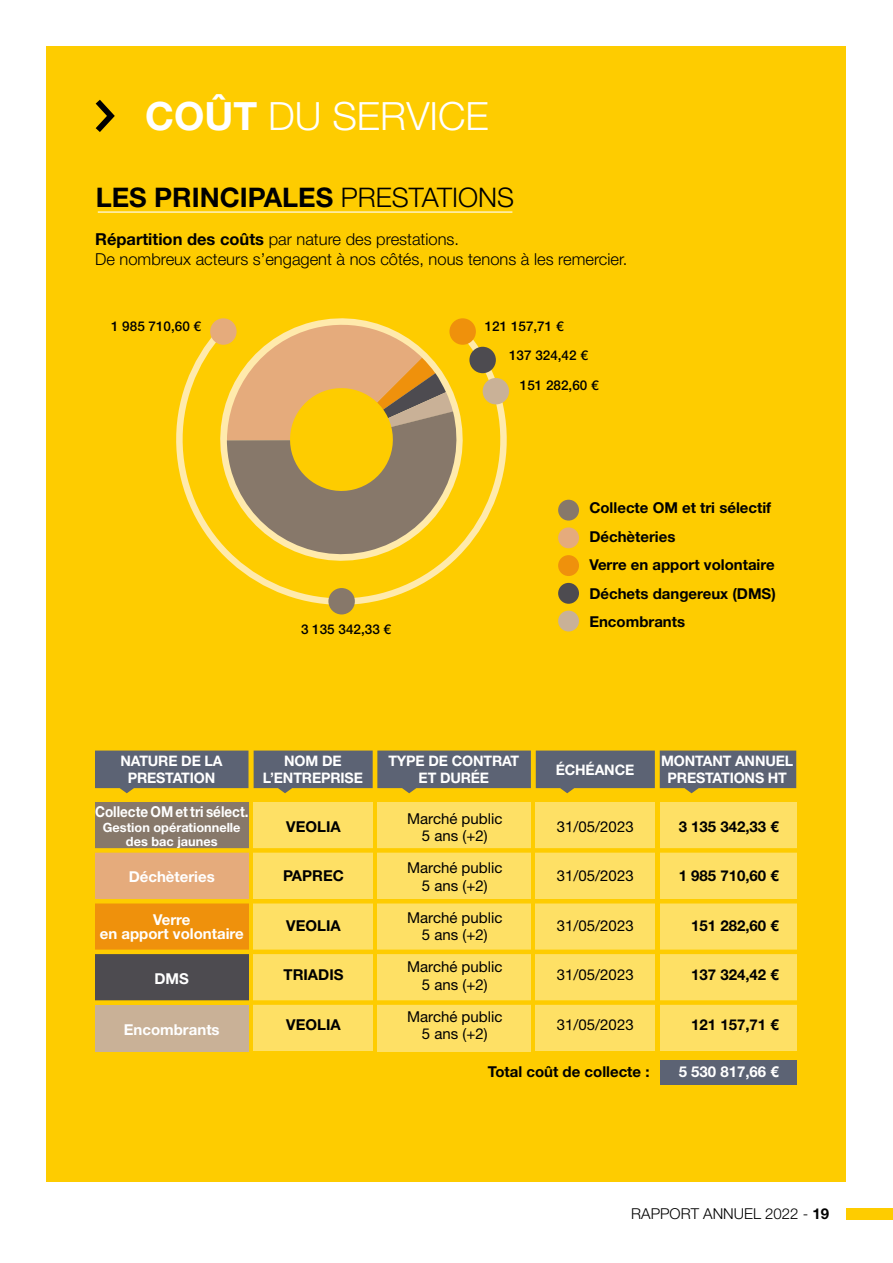
<style>
.page{position:relative;width:893px;height:1263px;background:#fff}
.page>*{position:absolute;margin:0;border:0;box-sizing:border-box;transform-origin:0 0}
.t1{font:300 39px "Helvetica Neue LT";color:#fff}
.t2{font:700 27px "Helvetica Neue LT";color:#000}
.t3{font:300 16.5px/19.8px "Helvetica Neue LT";color:#000}
.t4{font:700 15px/28.5px "Helvetica Neue LT";color:#000}
.t5{font:15px/17.5px "Helvetica Neue LT";color:#000;text-align:center}
.t6{font:700 15px/14.2px "Helvetica Neue LT";color:#fff;text-align:center}
.t7{font:700 15px "Helvetica Neue LT";color:#fff;scale:.9 1}
.t8{font:300 15px "Helvetica Neue LT";color:#000}
.t9{font:700 14.55px/17.4px "Helvetica Neue LT";letter-spacing:-.01em;color:#fff;text-align:center}
.t10{font:500 13.5px "Helvetica Neue LT";color:#000}
.t11{font:700 12.75px/14.2px "Helvetica Neue LT";color:#fff;text-align:center}
.s1{font-weight:700}
.s2{font-weight:300}
</style>
<div class="page">
<div style="left:47px;top:47px;width:799px;height:1135px;background:#fecc00"></div>
<svg style="left:176px;top:327px;width:334px;height:288px"></svg>
<svg style="left:208px;top:318px;width:267px;height:255px"></svg>
<svg style="left:227px;top:318px;width:241px;height:248px"></svg>
<div style="left:449px;top:318px;width:27px;height:27px;background:#ef910c;border-radius:50%"></div>
<div style="left:469px;top:347px;width:27px;height:26px;background:#4d4b50;border-radius:50%"></div>
<div style="left:483px;top:378px;width:26px;height:26px;background:#c9b197;border-radius:50%"></div>
<div style="left:210px;top:318px;width:27px;height:27px;background:#e5ab7c;border-radius:50%"></div>
<div style="left:328px;top:588px;width:27px;height:26px;background:#87786a;border-radius:50%"></div>
<hr style="left:98px;top:211px;width:414px;height:2px;background:#fff">
<svg style="left:95px;top:99px;width:20px;height:33px"></svg>
<div style="left:558px;top:500px;width:21px;height:21px;background:#87786a;border-radius:50%"></div>
<div style="left:558px;top:527px;width:21px;height:21px;background:#e5ab7c;border-radius:50%"></div>
<div style="left:558px;top:555px;width:21px;height:21px;background:#ef910c;border-radius:50%"></div>
<div style="left:558px;top:583px;width:21px;height:21px;background:#4d4b50;border-radius:50%"></div>
<div style="left:558px;top:611px;width:21px;height:20px;background:#c9b197;border-radius:50%"></div>
<div style="left:377px;top:802px;width:154px;height:249px;background:#fee065"></div>
<div style="left:536px;top:802px;width:119px;height:248px;background:#fee065"></div>
<div style="left:660px;top:802px;width:136px;height:248px;background:#fee065"></div>
<svg style="left:95px;top:750px;width:153px;height:43px;background:#6f6f65"></svg>
<div style="left:95px;top:802px;width:154px;height:46px;background:#87786a"></div>
<div style="left:95px;top:853px;width:154px;height:46px;background:#e5ab7c"></div>
<div style="left:95px;top:903px;width:154px;height:47px;background:#ef910c"></div>
<div style="left:95px;top:954px;width:154px;height:46px;background:#4d4b50"></div>
<div style="left:95px;top:1005px;width:154px;height:46px;background:#c9b197"></div>
<div style="left:254px;top:802px;width:119px;height:248px;background:#fee065"></div>
<svg style="left:254px;top:750px;width:542px;height:43px;background:#737263"></svg>
<div style="left:88px;top:848px;width:733px;height:5px;background:#fecc00"></div>
<hr style="left:79px;top:899px;width:733px;height:4px;background:#fecc00">
<div style="left:88px;top:949px;width:733px;height:5px;background:#fecc00"></div>
<div style="left:88px;top:1000px;width:733px;height:5px;background:#fecc00"></div>
<div style="left:660px;top:1060px;width:136px;height:24px;background:#5c6374"></div>
<div style="left:846px;top:1208px;width:47px;height:11px;background:#fecc00"></div>
<h1 class="t1" style="left:145px;top:95px;width:345px"><span class="s1">COÛT</span> DU SERVICE</h1>
<h2 class="t2" style="left:96px;top:187px;width:420px">LES PRINCIPALES <span class="s2">PRESTATIONS</span></h2>
<p class="t3" style="left:95px;top:230px;width:534px"><span class="s1">Répartition des coûts</span> par nature des prestations.<br>De nombreux acteurs s’engagent à nos côtés, nous tenons à les remercier.</p>
<p class="t10" style="left:111px;top:321px;width:92px">1 985 710,60 €</p>
<p class="t10" style="left:301px;top:624px;width:92px">3 135 342,33 €</p>
<p class="t10" style="left:485px;top:321px;width:80px">121 157,71 €</p>
<p class="t10" style="left:509px;top:350px;width:80px">137 324,42 €</p>
<p class="t10" style="left:520px;top:380px;width:80px">151 282,60 €</p>
<p class="t4" style="left:589px;top:495px;width:188px">Collecte OM et tri sélectif<br>Déchèteries<br>Verre en apport volontaire<br>Déchets dangereux (DMS)<br>Encombrants</p>
<p class="t9" style="left:120px;top:753px;width:104px">NATURE DE LA<br>PRESTATION</p>
<p class="t7" style="left:95px;top:806px;width:172px">Collecte OM et tri sélect.</p>
<p class="t11" style="left:103px;top:821px;width:139px">Gestion opérationnelle des bac jaunes</p>
<p class="t6" style="left:129px;top:871px;width:88px">Déchèteries</p>
<p class="t6" style="left:100px;top:914px;width:145px">Verre<br>en apport volontaire</p>
<p class="t6" style="left:155px;top:973px;width:36px">DMS</p>
<p class="t6" style="left:124px;top:1023px;width:97px">Encombrants</p>
<p class="t9" style="left:263px;top:753px;width:101px">NOM DE<br>L’ENTREPRISE</p>
<p class="t4" style="left:286px;top:813px;width:56px">VEOLIA</p>
<p class="t4" style="left:283px;top:863px;width:62px">PAPREC</p>
<p class="t4" style="left:286px;top:912px;width:56px">VEOLIA</p>
<p class="t4" style="left:283px;top:962px;width:61px">TRIADIS</p>
<p class="t4" style="left:286px;top:1011px;width:56px">VEOLIA</p>
<p class="t9" style="left:388px;top:753px;width:132px">TYPE DE CONTRAT<br>ET DURÉE</p>
<p class="t9" style="left:661px;top:753px;width:134px">MONTANT ANNUEL<br>PRESTATIONS HT</p>
<p class="t9" style="left:556px;top:762px;width:80px">ÉCHÉANCE</p>
<p class="t5" style="left:407px;top:811px;width:97px">Marché public<br>5 ans (+2)</p>
<p class="t5" style="left:407px;top:861px;width:97px">Marché public<br>5 ans (+2)</p>
<p class="t5" style="left:407px;top:910px;width:97px">Marché public<br>5 ans (+2)</p>
<p class="t5" style="left:407px;top:960px;width:97px">Marché public<br>5 ans (+2)</p>
<p class="t5" style="left:407px;top:1009px;width:97px">Marché public<br>5 ans (+2)</p>
<p class="t5" style="left:557px;top:819px;width:78px">31/05/2023</p>
<p class="t5" style="left:557px;top:868px;width:78px">31/05/2023</p>
<p class="t5" style="left:557px;top:918px;width:78px">31/05/2023</p>
<p class="t5" style="left:557px;top:967px;width:78px">31/05/2023</p>
<p class="t5" style="left:557px;top:1017px;width:78px">31/05/2023</p>
<p class="t4" style="left:679px;top:813px;width:102px">3 135 342,33 €</p>
<p class="t4" style="left:679px;top:863px;width:102px">1 985 710,60 €</p>
<p class="t4" style="left:691px;top:912px;width:89px">151 282,60 €</p>
<p class="t4" style="left:691px;top:962px;width:89px">137 324,42 €</p>
<p class="t4" style="left:691px;top:1011px;width:89px">121 157,71 €</p>
<p class="t4" style="left:488px;top:1059px;width:163px">Total coût de collecte :</p>
<p class="t6" style="left:679px;top:1066px;width:102px">5 530 817,66 €</p>
<p class="t8" style="left:631px;top:1206px;width:199px">RAPPORT ANNUEL 2022 - <span class="s1">19</span></p>
</div>
